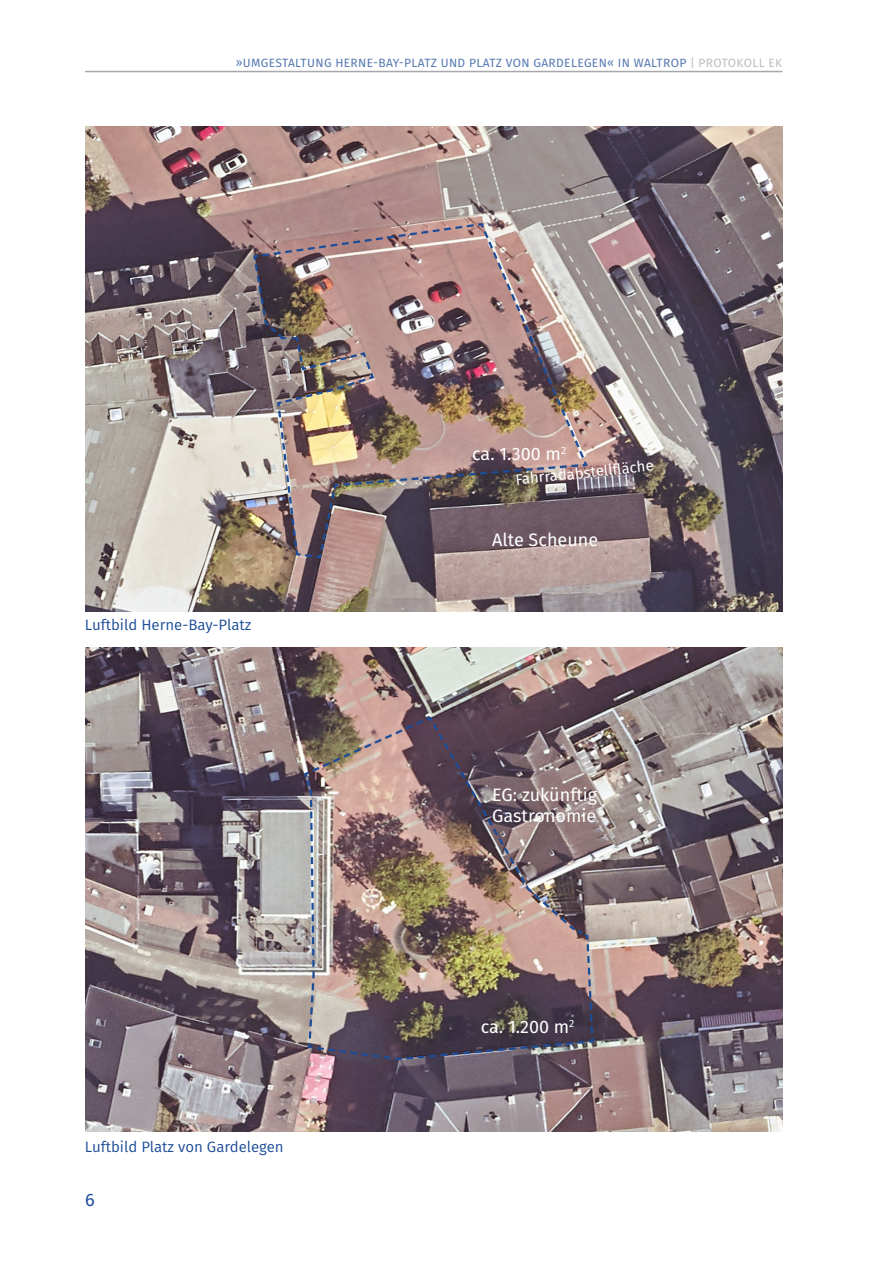
<style>
.page{position:relative;width:893px;height:1263px;background:#fff}
.page>*{position:absolute;margin:0;border:0;box-sizing:border-box;transform-origin:0 0}
.t1{font:18px "Fira Sans";color:#fff}
.t2{font:18px "Fira Sans";color:#1e4d98}
.t3{font:15px "Fira Sans";color:#1e4d98}
.t4{font:15px "Fira Sans";color:#fff}
.t5{font:12px "Fira Sans";letter-spacing:.03em;color:#5679b2}
.s1{color:#bdbec1}
</style>
<div class="page">
<img style="left:85px;top:127px;width:698px;height:484px">
<img style="left:85px;top:647px;width:698px;height:485px">
<img style="left:252px;top:222px;width:337px;height:338px">
<img style="left:303px;top:715px;width:292px;height:346px">
<hr style="left:85px;top:71px;width:697px;height:1px;background:#a7a8ac">
<p class="t5" style="left:236px;top:53px;width:548px">»UMGESTALTUNG HERNE-BAY-PLATZ UND PLATZ VON GARDELEGEN« IN WALTROP <span class="s1">| PROTOKOLL EK</span></p>
<p class="t1" style="left:472px;top:440px;width:96px">ca. 1.300 m<sup>2</sup></p>
<p class="t4" style="left:514px;top:468px;width:140px;rotate:-6deg">Fahrradabstellfl äche</p>
<p class="t3" style="left:85px;top:614px;width:168px">Luftbild Herne-Bay-Platz</p>
<p class="t3" style="left:85px;top:1136px;width:200px">Luftbild Platz von Gardelegen</p>
<h1 class="t2" style="left:85px;top:1186px;width:11px">6</h1>
<p class="t1" style="left:492px;top:526px;width:108px">Alte Scheune</p>
<p class="t1" style="left:492px;top:781px;width:107px">EG: zukünftig</p>
<p class="t1" style="left:492px;top:803px;width:106px">Gastronomie</p>
<p class="t1" style="left:481px;top:1013px;width:95px">ca. 1.200 m<sup>2</sup></p>
</div>
